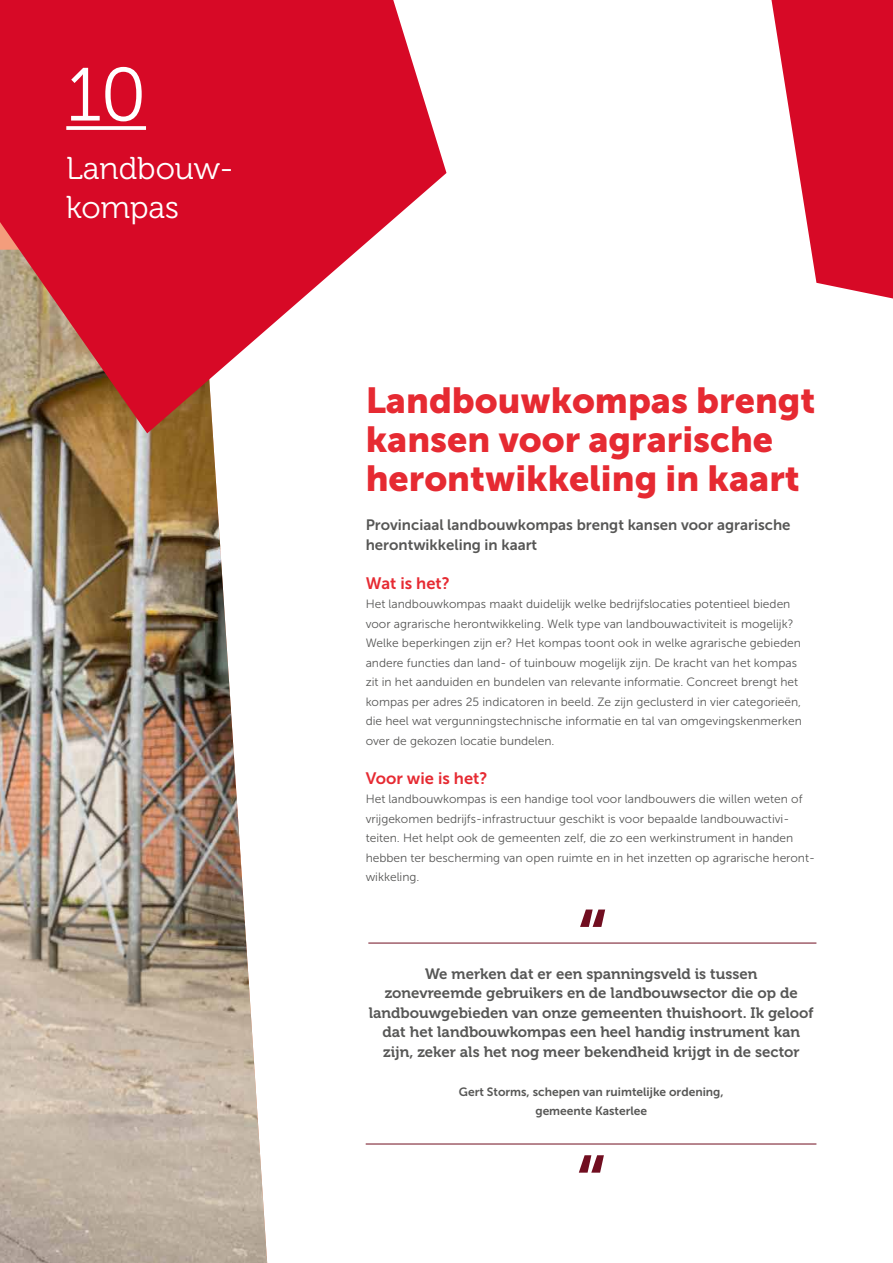
<style>
.page{position:relative;width:893px;height:1263px;background:#fff}
.page>*{position:absolute;margin:0;border:0;box-sizing:border-box;transform-origin:0 0}
.t1{font:75px "Museo Slab 700";color:#710e20}
.t2{font:75px "Museo 300";color:#fff}
.t3{font:36px/39px "Museo Sans 900";color:#e62a32}
.t4{font:31.5px/39px "Museo 300";color:#fff}
.t5{font:16.5px "Museo Sans 700";color:#e62a32}
.t6{font:15px/19.5px "Museo 700";color:#575756;text-align:center}
.t7{font:15px/19.5px "Museo Sans 700";color:#575756}
.t8{font:12px/19.5px "Museo Sans 300";color:#575756}
.t9{font:12px/19.5px "Museo Sans 700";color:#575756;text-align:center}
</style>
<div class="page">
<hr style="left:0;top:1050px;width:893px;height:2px;background:#000">
<img style="left:0;top:433px;width:267px;height:830px">
<svg style="left:771px;top:0;width:122px;height:298px"></svg>
<hr style="left:368px;top:943px;width:448px;height:1px;background:#710e20">
<hr style="left:366px;top:1143px;width:450px;height:1px;background:#710e20">
<svg style="left:0;top:0;width:446px;height:433px;fill:#d70926"></svg>
<svg style="left:66px;top:126px;width:80px;height:4px"></svg>
<h1 class="t2" style="left:66px;top:54px;width:81px">10</h1>
<h3 class="t4" style="left:66px;top:149px;width:168px">Landbouw&shy;kompas</h3>
<h2 class="t3" style="left:366px;top:381px;width:451px">Landbouwkompas brengt kansen voor agrarische herontwikkeling in kaart</h2>
<p class="t7" style="left:366px;top:515px;width:426px">Provinciaal landbouwkompas brengt kansen voor agrarische herontwikkeling in kaart</p>
<h3 class="t5" style="left:366px;top:574px;width:86px">Wat is het?</h3>
<p class="t8" style="left:366px;top:594px;width:438px">Het landbouwkompas maakt duidelijk welke bedrijfslocaties potentieel bieden voor agrarische herontwikkeling. Welk type van landbouwactiviteit is mogelijk?<br>Welke beperkingen zijn er? Het kompas toont ook in welke agrarische gebieden andere functies dan land- of tuinbouw mogelijk zijn. De kracht van het kompas zit in het aanduiden en bundelen van relevante informatie. Concreet brengt het kompas per adres 25 indicatoren in beeld. Ze zijn geclusterd in vier categorieën, die heel wat vergunningstechnische informatie en tal van omgevingskenmerken over de gekozen locatie bundelen.</p>
<h3 class="t5" style="left:366px;top:769px;width:123px">Voor wie is het?</h3>
<p class="t8" style="left:366px;top:789px;width:451px">Het landbouwkompas is een handige tool voor landbouwers die willen weten of vrijgekomen bedrijfs-infrastructuur geschikt is voor bepaalde landbouwactivi&shy;teiten. Het helpt ook de gemeenten zelf, die zo een werkinstrument in handen hebben ter bescherming van open ruimte en in het inzetten op agrarische heront&shy;wikkeling.</p>
<h1 class="t1" style="left:577px;top:895px;width:32px">“</h1>
<p class="t6" style="left:369px;top:964px;width:446px">We merken dat er een spanningsveld is tussen<br>zonevreemde gebruikers en de landbouwsector die op de landbouwgebieden van onze gemeenten thuishoort. Ik geloof dat het landbouwkompas een heel handig instrument kan zijn, zeker als het nog meer bekendheid krijgt in de sector</p>
<p class="t9" style="left:459px;top:1082px;width:266px">Gert Storms, schepen van ruimtelijke ordening, gemeente Kasterlee</p>
<h1 class="t1" style="left:576px;top:1141px;width:32px">“</h1>
</div>
